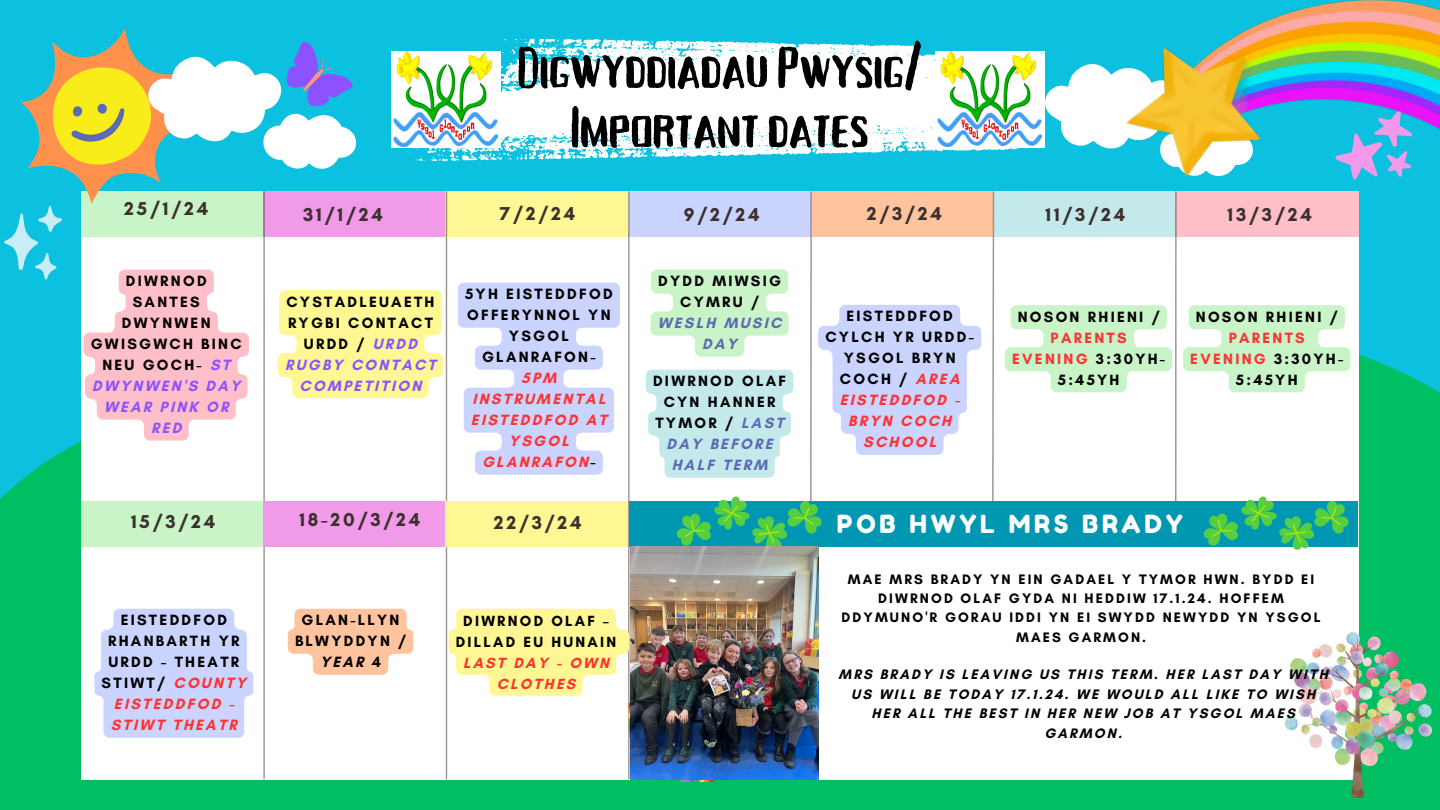
<style>
.page{position:relative;width:1440px;height:810px;background:#0cc0df}
.page>*{position:absolute;margin:0;border:0;box-sizing:border-box;transform-origin:0 0}
.t1{font:58.2px "Tallow Sans TC Brush";color:#000}
.t2{font:25px "Fredoka One";letter-spacing:.15em;color:#fff}
.t3{font:700 19px "Glacial Indifference";letter-spacing:.15em;color:#3b302c}
.t4{font:700 15.2px/21px "Glacial Indifference";letter-spacing:.15em;color:#000;text-align:center}
.t5{font:700 15.2px/21px "Glacial Indifference";letter-spacing:.15em;color:#ff3131;text-align:center}
.t6{font:700 15px/21px "Glacial Indifference";letter-spacing:.15em;color:#000;text-align:center}
.t7{font:700 15px/21px "Glacial Indifference";letter-spacing:.15em;color:#ff3131;text-align:center}
.t8{font:700 14px/19.5px "Glacial Indifference";letter-spacing:.15em;color:#000;text-align:center}
.s1{color:#8c52ff}
.s2{color:#000}
.s3{color:#5d69b4}
.s4{color:#ff3131}
</style>
<div class="page">
<div style="left:0;top:354px;width:1440px;height:456px;background:#00bf63"></div>
<div style="left:81px;top:191px;width:1278px;height:589px;background:#fff"></div>
<div style="left:812px;top:191px;width:181px;height:46px;background:#ffc39e"></div>
<div style="left:994px;top:191px;width:183px;height:46px;background:#c3e9eb"></div>
<div style="left:446px;top:191px;width:182px;height:46px;background:#fff793"></div>
<div style="left:629px;top:191px;width:181px;height:46px;background:#cbd4ff"></div>
<hr style="left:263px;top:192px;width:2px;height:587px;background:#3b302c">
<hr style="left:446px;top:192px;width:1px;height:587px;background:#3b302c">
<hr style="left:628px;top:192px;width:2px;height:587px;background:#3b302c">
<svg style="left:992px;top:191px;width:2px;height:310px"></svg>
<hr style="left:1175px;top:192px;width:2px;height:331px;background:#3b302c">
<svg style="left:443px;top:38px;width:583px;height:124px;fill:#fff"></svg>
<svg style="left:1045px;top:64px;width:65px;height:85px"></svg>
<div style="left:81px;top:501px;width:182px;height:46px;background:#c8f4c7"></div>
<div style="left:263px;top:501px;width:183px;height:46px;background:#f19ae9"></div>
<div style="left:446px;top:501px;width:182px;height:46px;background:#fff793"></div>
<div style="left:629px;top:501px;width:182px;height:46px;background:#0097b2"></div>
<div style="left:807px;top:501px;width:186px;height:46px;background:#0097b2"></div>
<div style="left:990px;top:501px;width:187px;height:46px;background:#0097b2"></div>
<div style="left:1176px;top:501px;width:182px;height:46px;background:#0097b2"></div>
<img style="left:443px;top:52px;width:58px;height:96px">
<img style="left:935px;top:52px;width:110px;height:96px">
<svg style="left:1203px;top:496px;width:146px;height:54px"></svg>
<img style="left:1285px;top:632px;width:146px;height:165px">
<img style="left:1110px;top:0;width:330px;height:308px">
<img style="left:631px;top:547px;width:187px;height:232px">
<svg style="left:458px;top:283px;width:162px;height:192px"></svg>
<svg style="left:1183px;top:305px;width:167px;height:87px"></svg>
<img style="left:449px;top:609px;width:270px;height:173px">
<svg style="left:1005px;top:305px;width:167px;height:87px"></svg>
<svg style="left:288px;top:609px;width:125px;height:66px"></svg>
<svg style="left:3px;top:28px;width:440px;height:413px"></svg>
<svg style="left:646px;top:191px;width:335px;height:360px"></svg>
<svg style="left:94px;top:609px;width:159px;height:129px;background:#d0d8ff"></svg>
<p class="t1" style="left:517px;top:36px;width:406px">DigwyddiadauPwysig/</p>
<p class="t1" style="left:571px;top:95px;width:300px">Importantdates</p>
<p class="t3" style="left:124px;top:197px;width:85px">25/1/24</p>
<p class="t3" style="left:500px;top:202px;width:77px">7/2/24</p>
<p class="t3" style="left:1046px;top:203px;width:81px">11/3/24</p>
<p class="t3" style="left:867px;top:202px;width:77px">2/3/24</p>
<p class="t3" style="left:303px;top:203px;width:81px">31/1/24</p>
<p class="t3" style="left:684px;top:203px;width:77px">9/2/24</p>
<p class="t3" style="left:1228px;top:203px;width:86px">13/3/24</p>
<p class="t4" style="left:91px;top:270px;width:152px">DIWRNOD<br>SANTES<br>DWYNWEN<br>GWISGWCH BINC<br>NEU GOCH- <span class="s1">ST<br>DWYNWEN'S DAY<br>WEAR PINK OR<br>RED</span></p>
<p class="t3" style="left:131px;top:510px;width:86px">15/3/24</p>
<p class="t4" style="left:285px;top:291px;width:152px">CYSTADLEUAETH<br>RYGBI CONTACT<br>URDD / <span class="s1">URDD<br>RUGBY CONTACT<br>COMPETITION</span></p>
<p class="t4" style="left:465px;top:283px;width:149px">5YH EISTEDDFOD<br>OFFERYNNOL YN<br>YSGOL<br>GLANRAFON-</p>
<p class="t5" style="left:471px;top:367px;width:137px">5PM<br>INSTRUMENTAL<br>EISTEDDFOD AT<br>YSGOL<br>GLANRAFON<span class="s2">-</span></p>
<p class="t3" style="left:299px;top:508px;width:123px">18-20/3/24</p>
<p class="t3" style="left:494px;top:511px;width:89px">22/3/24</p>
<p class="t4" style="left:658px;top:270px;width:125px">DYDD MIWSIG<br>CYMRU /<br><span class="s3">WESLH MUSIC<br>DAY</span></p>
<p class="t4" style="left:653px;top:370px;width:135px">DIWRNOD OLAF<br>CYN HANNER<br>TYMOR / <span class="s3">LAST<br>DAY BEFORE<br>HALF TERM</span></p>
<p class="t4" style="left:825px;top:306px;width:150px">EISTEDDFOD<br>CYLCH YR URDD-<br>YSGOL BRYN<br>COCH / <span class="s4">AREA<br>EISTEDDFOD -<br>BRYN COCH<br>SCHOOL</span></p>
<p class="t4" style="left:1012px;top:306px;width:154px">NOSON RHIENI /<br><span class="s4">PARENTS<br>EVENING</span> 3:30YH-<br>5:45YH</p>
<p class="t4" style="left:1196px;top:306px;width:143px">NOSON RHIENI /<br><span class="s4">PARENTS</span></p>
<p class="t4" style="left:1190px;top:348px;width:154px"><span class="s4">EVENING</span> 3:30YH-<br>5:45YH</p>
<p class="t2" style="left:837px;top:508px;width:348px">POB HWYL MRS BRADY</p>
<p class="t4" style="left:102px;top:609px;width:146px">EISTEDDFOD<br>RHANBARTH YR<br>URDD - THEATR<br>STIWT/ <span class="s4">COUNTY<br>EISTEDDFOD -<br>STIWT THEATR</span></p>
<p class="t4" style="left:295px;top:609px;width:113px">GLAN-LLYN<br>BLWYDDYN /<br>YEAR 4</p>
<p class="t6" style="left:456px;top:610px;width:162px">DIWRNOD OLAF –<br>DILLAD EU HUNAIN</p>
<p class="t7" style="left:463px;top:652px;width:147px">LAST DAY - OWN<br>CLOTHES</p>
<p class="t8" style="left:842px;top:569px;width:481px">MAE MRS BRADY YN EIN GADAEL Y TYMOR HWN. BYDD EI DIWRNOD OLAF GYDA NI HEDDIW 17.1.24. HOFFEM DDYMUNO'R GORAU IDDI YN EI SWYDD NEWYDD YN YSGOL MAES GARMON.</p>
<p class="t8" style="left:839px;top:664px;width:491px">MRS BRADY IS LEAVING US THIS TERM. HER LAST DAY WITH US WILL BE TODAY 17.1.24. WE WOULD ALL LIKE TO WISH HER ALL THE BEST IN HER NEW JOB AT YSGOL MAES GARMON.</p>
</div>
